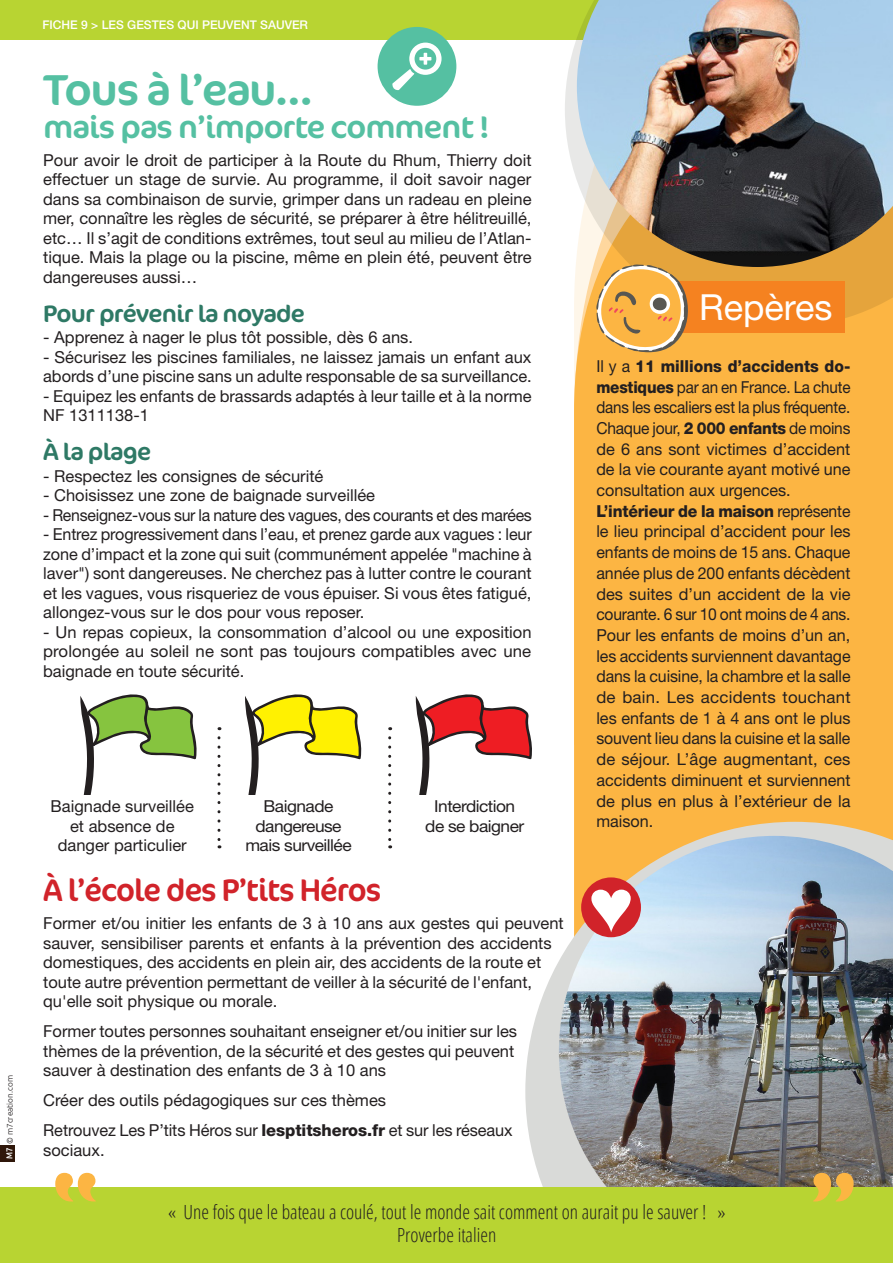
<style>
.page{position:relative;width:893px;height:1263px;background:#fff}
.page>*{position:absolute;margin:0;border:0;box-sizing:border-box;transform-origin:0 0}
.Sous-titres{font:43.5px "Cocon";letter-spacing:-.03em;color:#55c0a2;scale:1.05 1}
.t1{font:36px "Helvetica Neue LT Std";color:#fff}
.Sous-titres-2{font:31.5px "Cocon";letter-spacing:-.03em;color:#55c0a2;scale:1.05 1}
.Sous-titres-3{font:31.5px "Cocon";letter-spacing:-.03em;color:#d1232a}
.Sous-titres_2{font:24px "Cocon";letter-spacing:-.03em;color:#2e7965;scale:1.05 1}
.Dicton{font:300 condensed 19.5px "Open Sans";color:#231f20}
.Sous-titres-4{font:16.5px/19.5px "Helvetica Neue LT Std";color:#231f20}
.Sous-titres-5{font:16.5px/20.7px "Helvetica Neue LT Std";color:#231f20;text-align:justify;scale:.95 1}
.Sous-titres-6{font:16.5px/20.7px "Helvetica Neue LT Std";color:#231f20;text-align:justify;scale:.94 1}
.Sous-titres-7{font:16.5px "Helvetica Neue LT Std";color:#231f20;scale:.96 1}
.Sous-titres-8{font:16.5px/19.5px "Helvetica Neue LT Std";letter-spacing:-.03em;color:#231f20;text-align:center;scale:1.05 1}
.t2{font:500 12px "Helvetica Neue LT Std";color:#fff}
.t3{font:300 8.25px "Ubuntu";color:#231f20}
.s1{font-weight:500;font-size:8.7px;color:#fff}
.s2{font-weight:800}
</style>
<div class="page">
<div style="left:0;top:0;width:893px;height:40px;background:#b8d432"></div>
<div style="left:378px;top:27px;width:78px;height:79px;background:#55c0a2;border-radius:50%"></div>
<svg style="left:392px;top:43px;width:50px;height:47px"></svg>
<div style="left:574px;top:327px;width:319px;height:495px;background:#fcb543"></div>
<svg style="left:525px;top:822px;width:368px;height:365px"></svg>
<img style="left:559px;top:836px;width:334px;height:351px">
<svg style="left:565px;top:39px;width:328px;height:288px"></svg>
<img style="left:577px;top:0;width:316px;height:267px">
<div style="left:581px;top:877px;width:60px;height:60px;background:#d1232a;border-radius:50%"></div>
<svg style="left:591px;top:890px;width:40px;height:42px"></svg>
<div style="left:635px;top:281px;width:210px;height:51px;background:#f58220"></div>
<svg style="left:595px;top:259px;width:100px;height:94px;background:#eab058"></svg>
<svg style="left:80px;top:694px;width:117px;height:100px"></svg>
<svg style="left:245px;top:694px;width:117px;height:100px"></svg>
<svg style="left:416px;top:694px;width:116px;height:100px"></svg>
<svg style="left:217px;top:738px;width:3px;height:110px"></svg>
<svg style="left:388px;top:738px;width:3px;height:110px"></svg>
<div style="left:0;top:1187px;width:893px;height:76px;background:#b8d432"></div>
<svg style="left:55px;top:1173px;width:41px;height:28px"></svg>
<svg style="left:813px;top:1173px;width:41px;height:28px"></svg>
<div style="left:0;top:1145px;width:15px;height:16px;background:#2f170a"></div>
<p class="t3" style="left:5px;top:1159px;width:85px;rotate:-90deg"><span class="s1">M7</span> © m7creation.com</p>
<p class="t2" style="left:43px;top:18px;width:267px">FICHE 9 &gt; LES GESTES QUI PEUVENT SAUVER</p>
<p class="Sous-titres" style="left:43px;top:64px;width:258px">Tous à l’eau…</p>
<p class="Sous-titres-2" style="left:43px;top:108px;width:427px">mais pas n’importe comment !</p>
<p class="Sous-titres-4" style="left:43px;top:150px;width:490px;text-align:justify">Pour avoir le droit de participer à la Route du Rhum, Thierry doit effectuer un stage de survie. Au programme, il doit savoir nager dans sa combinaison de survie, grimper dans un radeau en pleine mer, connaître les règles de sécurité, se préparer à être hélitreuillé, etc… Il s’agit de conditions extrêmes, tout seul au milieu de l’Atlan&shy;tique. Mais la plage ou la piscine, même en plein été, peuvent être dangereuses aussi…</p>
<p class="Sous-titres_2" style="left:43px;top:299px;width:251px">Pour prévenir la noyade</p>
<p class="Sous-titres-4" style="left:43px;top:327px;width:371px">- Apprenez à nager le plus tôt possible, dès 6 ans.</p>
<p class="Sous-titres-4" style="left:43px;top:347px;width:490px">- Sécurisez les piscines familiales, ne laissez jamais un enfant aux abords d’une piscine sans un adulte responsable de sa surveillance.</p>
<p class="Sous-titres-4" style="left:43px;top:386px;width:490px">- Equipez les enfants de brassards adaptés à leur taille et à la norme<br>NF 1311138-1</p>
<p class="Sous-titres_2" style="left:43px;top:438px;width:104px">À la plage</p>
<p class="Sous-titres-4" style="left:43px;top:466px;width:282px">- Respectez les consignes de sécurité</p>
<p class="Sous-titres-4" style="left:43px;top:485px;width:333px">- Choisissez une zone de baignade surveillée</p>
<p class="Sous-titres-7" style="left:43px;top:505px;width:510px">- Renseignez-vous sur la nature des vagues, des courants et des marées</p>
<p class="Sous-titres-4" style="left:43px;top:524px;width:490px;text-align:justify">- Entrez progressivement dans l’eau, et prenez garde aux vagues : leur zone d’impact et la zone qui suit (communément appelée "machine à laver") sont dangereuses. Ne cherchez pas à lutter contre le courant et les vagues, vous risqueriez de vous épuiser. Si vous êtes fatigué, allongez-vous sur le dos pour vous reposer.</p>
<p class="Sous-titres-4" style="left:43px;top:622px;width:490px;text-align:justify">- Un repas copieux, la consommation d’alcool ou une exposition prolongée au soleil ne sont pas toujours compatibles avec une baignade en toute sécurité.</p>
<p class="Sous-titres-4" style="left:51px;top:796px;width:145px;text-align:center">Baignade surveillée et absence de danger particulier</p>
<p class="Sous-titres-8" style="left:245px;top:796px;width:103px">Baignade dangereuse mais surveillée</p>
<p class="Sous-titres-8" style="left:425px;top:796px;width:96px">Interdiction de se baigner</p>
<p class="Sous-titres-3" style="left:43px;top:872px;width:340px">À l’école des P’tits Héros</p>
<p class="Sous-titres-4" style="left:43px;top:913px;width:522px">Former et/ou initier les enfants de 3 à 10 ans aux gestes qui peuvent sauver, sensibiliser parents et enfants à la prévention des accidents domestiques, des accidents en plein air, des accidents de la route et toute autre prévention permettant de veiller à la sécurité de l'enfant, qu'elle soit physique ou morale.</p>
<p class="Sous-titres-4" style="left:43px;top:1021px;width:475px">Former toutes personnes souhaitant enseigner et/ou initier sur les thèmes de la prévention, de la sécurité et des gestes qui peuvent sauver à destination des enfants de 3 à 10 ans</p>
<p class="Sous-titres-4" style="left:43px;top:1090px;width:344px">Créer des outils pédagogiques sur ces thèmes</p>
<p class="Sous-titres-4" style="left:43px;top:1120px;width:471px">Retrouvez Les P’tits Héros sur <span class="s2">lesptitsheros.fr</span> et sur les réseaux sociaux.</p>
<p class="t1" style="left:699px;top:285px;width:135px">Repères</p>
<p class="Sous-titres-5" style="left:596px;top:355px;width:269px">Il y a <span class="s2">11 millions d’accidents do&shy;mestiques</span> par an en France. La chute dans les escaliers est la plus fréquente.</p>
<p class="Sous-titres-6" style="left:596px;top:417px;width:272px">Chaque jour, <span class="s2">2 000 enfants</span> de moins de 6 ans sont victimes d’accident de la vie courante ayant motivé une consultation aux urgences.</p>
<p class="Sous-titres-5" style="left:596px;top:500px;width:269px"><span class="s2">L’intérieur de la maison</span> représente le lieu principal d’accident pour les enfants de moins de 15 ans. Chaque année plus de 200 enfants décèdent des suites d’un accident de la vie courante. 6 sur 10 ont moins de 4 ans.</p>
<p class="Sous-titres-4" style="left:596px;top:624px;width:256px;line-height:20.7px;text-align:justify">Pour les enfants de moins d’un an, les accidents surviennent davantage dans la cuisine, la chambre et la salle de bain. Les accidents touchant les enfants de 1 à 4 ans ont le plus souvent lieu dans la cuisine et la salle de séjour. L’âge augmentant, ces accidents diminuent et surviennent de plus en plus à l’extérieur de la maison.</p>
<p class="Dicton" style="left:168px;top:1198px;width:559px">« Une fois que le bateau a coulé, tout le monde sait comment on aurait pu le sauver ! »</p>
<p class="Dicton" style="left:397px;top:1222px;width:101px">Proverbe italien</p>
</div>
